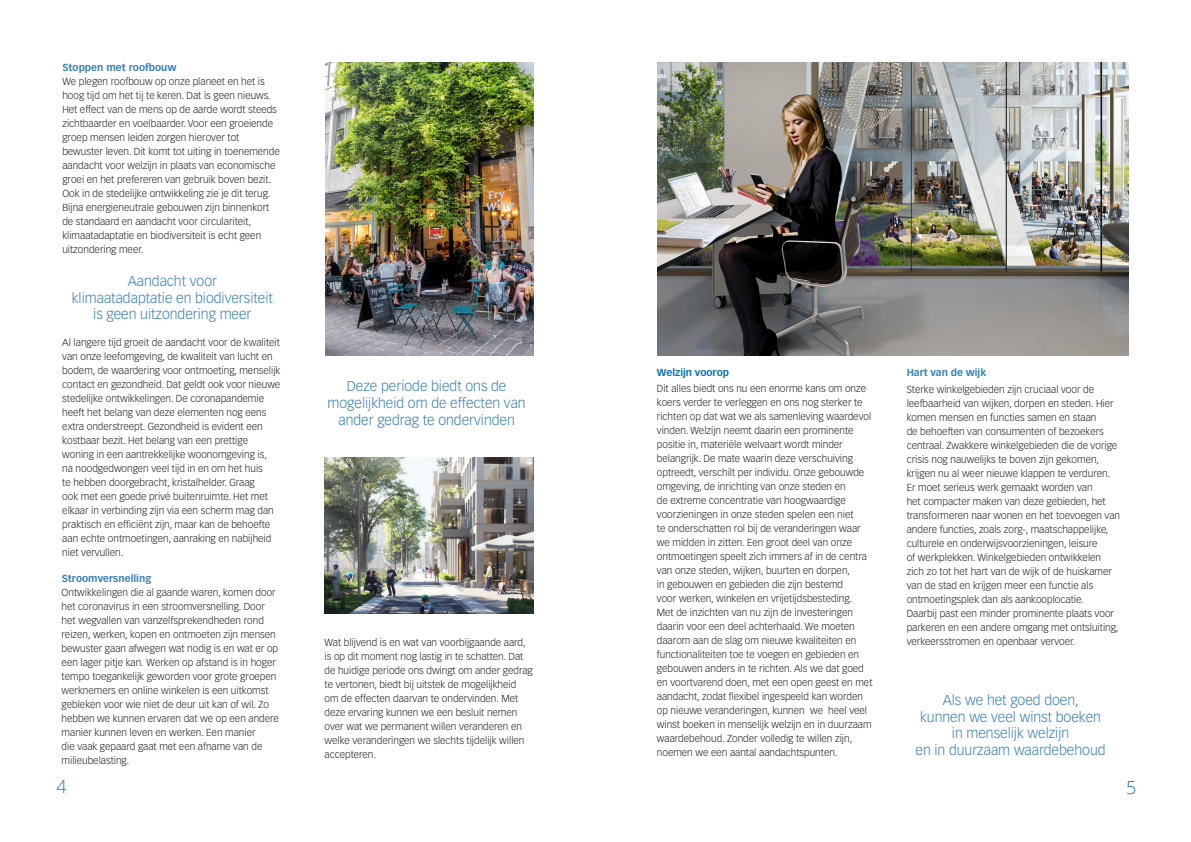
<style>
.page{position:relative;width:1191px;height:842px;background:#fff}
.page>*{position:absolute;margin:0;border:0;box-sizing:border-box;transform-origin:0 0}
.Page_Section_Title{font:300 18px "Open Sans";color:#0a72b3}
.Page_Section_Title-2{font:300 14px/16.8px "Vectora LT Pro";color:#387fb8;text-align:center}
.Pull_Quote_Text{font:300 10px/14px "Vectora LT Pro";color:#231f20}
.Page_Body_Text_-_Bla{font:300 10px/14px "Vectora LT Pro";color:#231f20}
.Page_Section_Title-3{font:300 10px/14px "Vectora LT Pro";color:#231f20}
.Page_Section_Title-4{font:700 10px "Vectora LT Pro";color:#387fb8}
.Pull_Quote_Text-2{font:700 10px "Vectora LT Pro";color:#387fb8}
.Page_Section_Title-5{font:700 10px "Vectora LT Pro";color:#0a72b3}
</style>
<div class="page">
<img style="left:325px;top:62px;width:208px;height:293px">
<img style="left:658px;top:62px;width:470px;height:293px">
<img style="left:324px;top:458px;width:209px;height:156px">
<p class="Pull_Quote_Text-2" style="left:62px;top:61px;width:116px">Stoppen met roofbouw</p>
<p class="Pull_Quote_Text" style="left:62px;top:75px;width:219px">We plegen roofbouw op onze planeet en het is hoog tijd om het tij te keren. Dat is geen nieuws.<br>Het effect van de mens op de aarde wordt steeds zichtbaarder en voelbaarder. Voor een groeiende groep mensen leiden zorgen hierover tot bewuster leven. Dit komt tot uiting in toenemende aandacht voor welzijn in plaats van economische groei en het prefereren van gebruik boven bezit.<br>Ook in de stedelijke ontwikkeling zie je dit terug.<br>Bijna energieneutrale gebouwen zijn binnenkort de standaard en aandacht voor circulariteit, klimaatadaptatie en biodiversiteit is echt geen uitzondering meer.</p>
<p class="Page_Section_Title-2" style="left:128px;top:273px;width:91px">Aandacht voor</p>
<p class="Page_Section_Title-2" style="left:72px;top:289px;width:202px">klimaatadaptatie en biodiversiteit</p>
<p class="Page_Section_Title-2" style="left:93px;top:306px;width:160px">is geen uitzondering meer</p>
<p class="Pull_Quote_Text" style="left:62px;top:336px;width:219px">Al langere tijd groeit de aandacht voor de kwaliteit van onze leefomgeving, de kwaliteit van lucht en bodem, de waardering voor ontmoeting, menselijk contact en gezondheid. Dat geldt ook voor nieuwe stedelijke ontwikkelingen. De coronapandemie heeft het belang van deze elementen nog eens extra onderstreept. Gezondheid is evident een kostbaar bezit. Het belang van een prettige woning in een aantrekkelijke woonomgeving is,<br>na noodgedwongen veel tijd in en om het huis<br>te hebben doorgebracht, kristalhelder. Graag<br>ook met een goede privé buitenruimte. Het met elkaar in verbinding zijn via een scherm mag dan praktisch en efficiënt zijn, maar kan de behoefte aan echte ontmoetingen, aanraking en nabijheid niet vervullen.</p>
<p class="Page_Section_Title-4" style="left:62px;top:573px;width:91px">Stroomversnelling</p>
<p class="Pull_Quote_Text" style="left:62px;top:585px;width:219px">Ontwikkelingen die al gaande waren, komen door het coronavirus in een stroomversnelling. Door het wegvallen van vanzelfsprekendheden rond reizen, werken, kopen en ontmoeten zijn mensen bewuster gaan afwegen wat nodig is en wat er op een lager pitje kan. Werken op afstand is in hoger tempo toegankelijk geworden voor grote groepen werknemers en online winkelen is een uitkomst gebleken voor wie niet de deur uit kan of wil. Zo hebben we kunnen ervaren dat we op een andere manier kunnen leven en werken. Een manier<br>die vaak gepaard gaat met een afname van de milieubelasting.</p>
<p class="Page_Section_Title" style="left:57px;top:774px;width:12px">4</p>
<p class="Page_Section_Title-2" style="left:327px;top:378px;width:200px">Deze periode biedt ons de mogelijkheid om de effecten van ander gedrag te ondervinden</p>
<p class="Page_Body_Text_-_Bla" style="left:324px;top:635px;width:210px">Wat blijvend is en wat van voorbijgaande aard, is op dit moment nog lastig in te schatten. Dat de huidige periode ons dwingt om ander gedrag te vertonen, biedt bij uitstek de mogelijkheid om de effecten daarvan te ondervinden. Met deze ervaring kunnen we een besluit nemen over wat we permanent willen veranderen en welke veranderingen we slechts tijdelijk willen accepteren.</p>
<p class="Page_Section_Title-5" style="left:657px;top:366px;width:74px">Welzijn voorop</p>
<p class="Page_Body_Text_-_Bla" style="left:657px;top:382px;width:217px">Dit alles biedt ons nu een enorme kans om onze koers verder te verleggen en ons nog sterker te richten op dat wat we als samenleving waardevol vinden. Welzijn neemt daarin een prominente positie in, materiële welvaart wordt minder belangrijk. De mate waarin deze verschuiving optreedt, verschilt per individu. Onze gebouwde omgeving, de inrichting van onze steden en<br>de extreme concentratie van hoogwaardige voorzieningen in onze steden spelen een niet<br>te onderschatten rol bij de veranderingen waar we midden in zitten. Een groot deel van onze ontmoetingen speelt zich immers af in de centra van onze steden, wijken, buurten en dorpen,<br>in gebouwen en gebieden die zijn bestemd<br>voor werken, winkelen en vrijetijdsbesteding.<br>Met de inzichten van nu zijn de investeringen daarin voor een deel achterhaald. We moeten daarom aan de slag om nieuwe kwaliteiten en functionaliteiten toe te voegen en gebieden en gebouwen anders in te richten. Als we dat goed en voortvarend doen, met een open geest en met aandacht, zodat flexibel ingespeeld kan worden op nieuwe veranderingen, kunnen we heel veel winst boeken in menselijk welzijn en in duurzaam waardebehoud. Zonder volledig te willen zijn, noemen we een aantal aandachtspunten.</p>
<p class="Page_Section_Title-4" style="left:906px;top:366px;width:81px">Hart van de wijk</p>
<p class="Page_Section_Title-3" style="left:906px;top:382px;width:215px">Sterke winkelgebieden zijn cruciaal voor de leefbaarheid van wijken, dorpen en steden. Hier komen mensen en functies samen en staan<br>de behoeften van consumenten of bezoekers centraal. Zwakkere winkelgebieden die de vorige crisis nog nauwelijks te boven zijn gekomen, krijgen nu al weer nieuwe klappen te verduren.<br>Er moet serieus werk gemaakt worden van<br>het compacter maken van deze gebieden, het transformeren naar wonen en het toevoegen van andere functies, zoals zorg-, maatschappelijke, culturele en onderwijsvoorzieningen, leisure<br>of werkplekken. Winkelgebieden ontwikkelen zich zo tot het hart van de wijk of de huiskamer van de stad en krijgen meer een functie als ontmoetingsplek dan als aankooplocatie.<br>Daarbij past een minder prominente plaats voor parkeren en een andere omgang met ontsluiting, verkeersstromen en openbaar vervoer.</p>
<p class="Page_Section_Title-2" style="left:942px;top:691px;width:138px">Als we het goed doen,</p>
<p class="Page_Section_Title-2" style="left:920px;top:708px;width:182px">kunnen we veel winst boeken</p>
<p class="Page_Section_Title-2" style="left:952px;top:725px;width:119px">in menselijk welzijn</p>
<p class="Page_Section_Title-2" style="left:915px;top:742px;width:192px">en in duurzaam waardebehoud</p>
<p class="Page_Section_Title" style="left:1126px;top:775px;width:12px">5</p>
</div>
